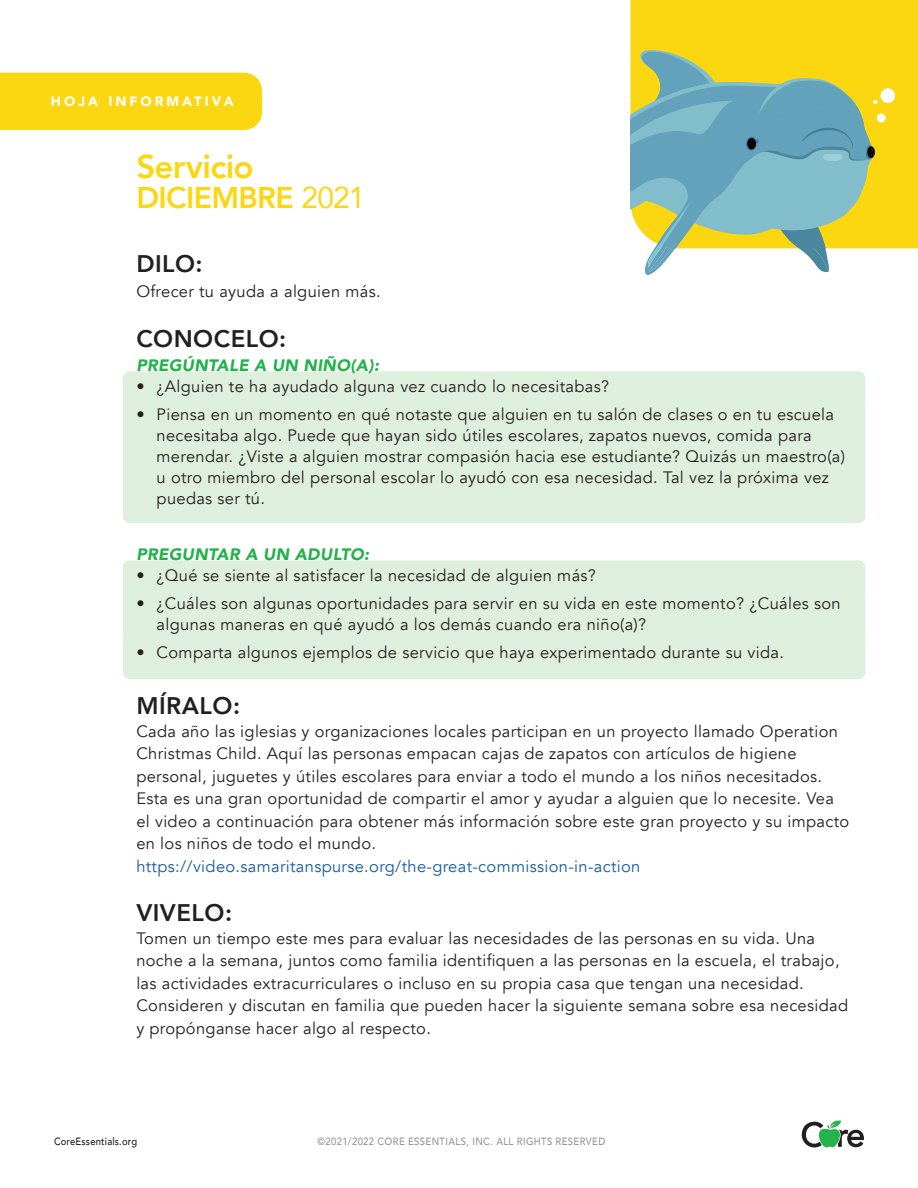
<style>
.page{position:relative;width:918px;height:1188px;background:#fff}
.page>*{position:absolute;margin:0;border:0;box-sizing:border-box;transform-origin:0 0}
.t1{font:800 33px "Avenir";letter-spacing:-.02em;color:#fbd712}
.t2{font:800 30px "Avenir";letter-spacing:-.02em;color:#fbd712}
.t3{font:800 24px "Avenir";letter-spacing:.02em;color:#231f20}
.SAY_SEE_BE_paragraph{font:16.5px/22.5px "Avenir";letter-spacing:.02em;color:#231f20}
.SAY_SEE_BE_paragraph-2{font:16.5px "Avenir";letter-spacing:.02em;color:#175d9e}
.ASK_sub{font:italic 900 16.5px "Avenir";letter-spacing:.02em;color:#23b24b}
.t4{font:900 13.5px "Avenir";letter-spacing:.225em;color:#fff}
.t5{font:500 10.5px "Avenir";letter-spacing:.04em;color:#939598;scale:.9 1}
.t6{font:500 10.5px "Avenir";letter-spacing:.02em;color:#231f20;scale:.9 1}
.s1{font-weight:400}
</style>
<div class="page">
<svg style="left:802px;top:1120px;width:62px;height:28px"></svg>
<div style="left:0;top:73px;width:262px;height:57px;background:#fbd712"></div>
<div style="left:123px;top:371px;width:742px;height:40px;background:#dfefdd;border-radius:7px"></div>
<div style="left:123px;top:399px;width:742px;height:124px;background:#dfefdd;border-radius:7px"></div>
<div style="left:123px;top:560px;width:742px;height:40px;background:#dfefdd;border-radius:7px"></div>
<div style="left:123px;top:588px;width:742px;height:61px;background:#dfefdd;border-radius:7px"></div>
<div style="left:123px;top:629px;width:742px;height:50px;background:#dfefdd;border-radius:7px"></div>
<div style="left:630px;top:0;width:288px;height:248px;background:#fbd712"></div>
<div style="left:877px;top:114px;width:9px;height:8px;background:#fff;border-radius:50%"></div>
<svg style="left:630px;top:50px;width:247px;height:225px;background:#a0c0a0"></svg>
<div style="left:881px;top:89px;width:14px;height:14px;background:#fff;border-radius:50%"></div>
<p class="t4" style="left:51px;top:90px;width:184px">HOJA INFORMATIVA</p>
<p class="t1" style="left:136px;top:141px;width:119px">Servicio</p>
<p class="t2" style="left:136px;top:174px;width:230px">DICIEMBRE <span class="s1">2021</span></p>
<p class="t3" style="left:136px;top:245px;width:68px">DILO:</p>
<p class="SAY_SEE_BE_paragraph" style="left:136px;top:281px;width:246px">Ofrecer tu ayuda a alguien más.</p>
<p class="t3" style="left:136px;top:320px;width:152px">CONOCELO:</p>
<p class="ASK_sub" style="left:136px;top:352px;width:244px">PREGÚNTALE A UN NIÑO(A):</p>
<p class="SAY_SEE_BE_paragraph" style="left:136px;top:376px;width:474px">• ¿Alguien te ha ayudado alguna vez cuando lo necesitabas?</p>
<p class="SAY_SEE_BE_paragraph" style="left:157px;top:404px;width:690px;line-height:21px;text-indent:-20px">• Piensa en un momento en qué notaste que alguien en tu salón de clases o en tu escuela necesitaba algo. Puede que hayan sido útiles escolares, zapatos nuevos, comida para merendar. ¿Viste a alguien mostrar compasión hacia ese estudiante? Quizás un maestro(a) u otro miembro del personal escolar lo ayudó con esa necesidad. Tal vez la próxima vez puedas ser tú.</p>
<p class="ASK_sub" style="left:136px;top:541px;width:234px">PREGUNTAR A UN ADULTO:</p>
<p class="SAY_SEE_BE_paragraph" style="left:136px;top:565px;width:461px">• ¿Qué se siente al satisfacer la necesidad de alguien más?</p>
<p class="SAY_SEE_BE_paragraph" style="left:157px;top:593px;width:686px;line-height:21px;text-indent:-20px">• ¿Cuáles son algunas oportunidades para servir en su vida en este momento? ¿Cuáles son algunas maneras en qué ayudó a los demás cuando era niño(a)?</p>
<p class="SAY_SEE_BE_paragraph" style="left:136px;top:641px;width:649px">• Comparta algunos ejemplos de servicio que haya experimentado durante su vida.</p>
<p class="t3" style="left:136px;top:687px;width:105px">MÍRALO:</p>
<p class="SAY_SEE_BE_paragraph" style="left:136px;top:720px;width:714px">Cada año las iglesias y organizaciones locales participan en un proyecto llamado Operation Christmas Child. Aquí las personas empacan cajas de zapatos con artículos de higiene personal, juguetes y útiles escolares para enviar a todo el mundo a los niños necesitados.<br>Esta es una gran oportunidad de compartir el amor y ayudar a alguien que lo necesite. Vea el video a continuación para obtener más información sobre este gran proyecto y su impacto en los niños de todo el mundo.</p>
<p class="SAY_SEE_BE_paragraph-2" style="left:136px;top:856px;width:506px">https://video.samaritanspurse.org/the-great-commission-in-action</p>
<p class="t3" style="left:136px;top:894px;width:97px">VIVELO:</p>
<p class="SAY_SEE_BE_paragraph" style="left:136px;top:927px;width:713px">Tomen un tiempo este mes para evaluar las necesidades de las personas en su vida. Una noche a la semana, juntos como familia identifiquen a las personas en la escuela, el trabajo, las actividades extracurriculares o incluso en su propia casa que tengan una necesidad.<br>Consideren y discutan en familia que pueden hacer la siguiente semana sobre esa necesidad y propónganse hacer algo al respecto.</p>
<p class="t6" style="left:54px;top:1132px;width:94px">CoreEssentials.org</p>
<p class="t5" style="left:318px;top:1132px;width:321px">©2021/2022 CORE ESSENTIALS, INC. ALL RIGHTS RESERVED</p>
</div>
